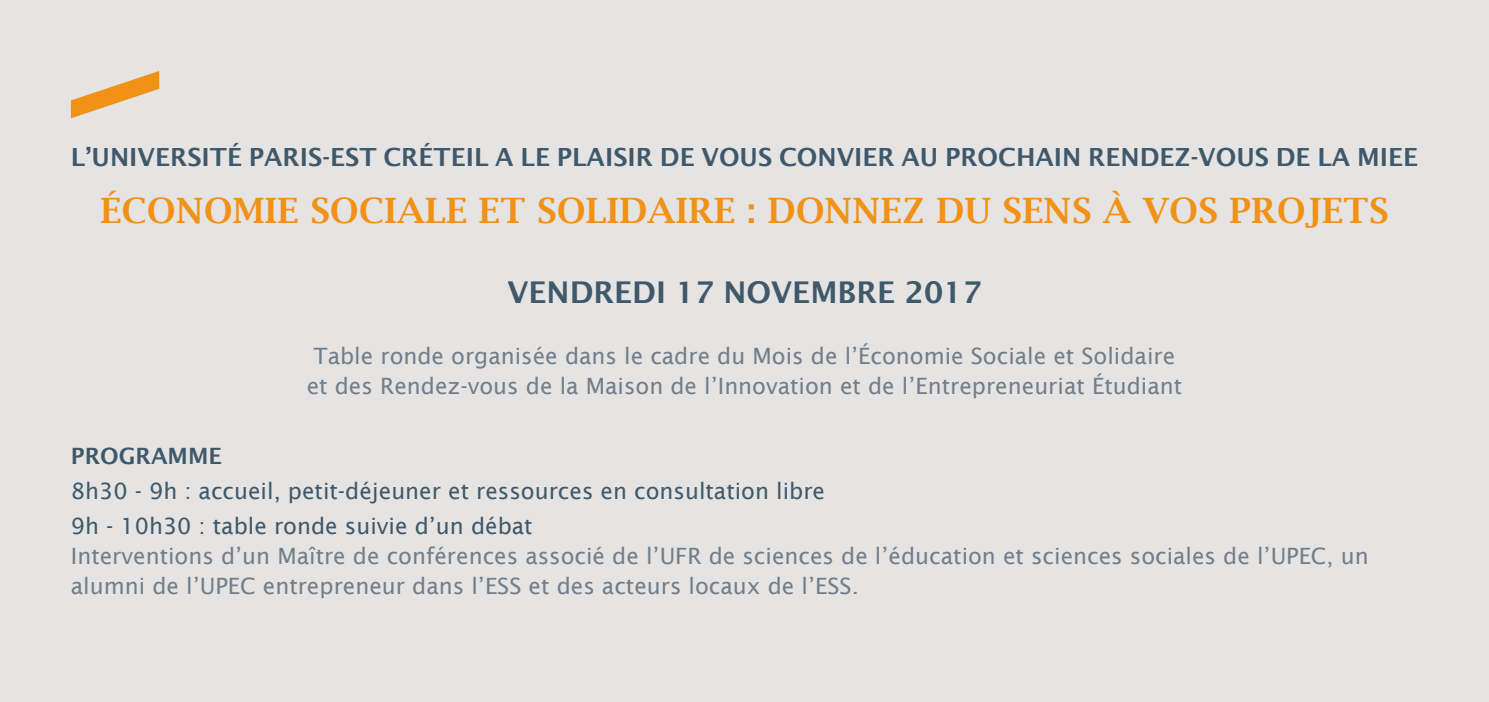
<style>
.page{position:relative;width:1489px;height:702px;background:#fff}
.page>*{position:absolute;margin:0;border:0;box-sizing:border-box;transform-origin:0 0}
.t1{font:600 35px "Lucida Bright";letter-spacing:.01em;color:#f19217}
.t2{font:600 30px "Lucida Sans";color:#3f596b}
.t3{font:600 25px "Lucida Sans";color:#3f596b}
.t4{font:22.5px/30px "Lucida Sans";color:#727f8a;text-align:center}
.t5{font:22.5px/35px "Lucida Sans";color:#3f596b}
.t6{font:600 22.5px "Lucida Sans";color:#3f596b}
</style>
<div class="page">
<div style="left:0;top:0;width:1488px;height:702px;background:#e6e4e3"></div>
<svg style="left:71px;top:71px;width:88px;height:47px"></svg>
<p class="t3" style="left:71px;top:142px;width:1348px">L’UNIVERSITÉ PARIS-EST CRÉTEIL A LE PLAISIR DE VOUS CONVIER AU PROCHAIN RENDEZ-VOUS DE LA MIEE</p>
<h1 class="t1" style="left:100px;top:189px;width:1289px">ÉCONOMIE SOCIALE ET SOLIDAIRE : DONNEZ DU SENS À VOS PROJETS</h1>
<h2 class="t2" style="left:507px;top:274px;width:475px">VENDREDI 17 NOVEMBRE 2017</h2>
<p class="t4" style="left:307px;top:340px;width:877px">Table ronde organisée dans le cadre du Mois de l’Économie Sociale et Solidaire et des Rendez-vous de la Maison de l’Innovation et de l’Entrepreneuriat Étudiant</p>
<p class="t6" style="left:71px;top:442px;width:153px">PROGRAMME</p>
<p class="t5" style="left:71px;top:472px;width:755px">8h30 - 9h : accueil, petit-déjeuner et ressources en consultation libre<br>9h - 10h30 : table ronde suivie d’un débat</p>
<p class="t4" style="left:71px;top:540px;width:1299px;text-align:left">Interventions d’un Maître de conférences associé de l’UFR de sciences de l’éducation et sciences sociales de l’UPEC, un alumni de l’UPEC entrepreneur dans l’ESS et des acteurs locaux de l’ESS.</p>
</div>
